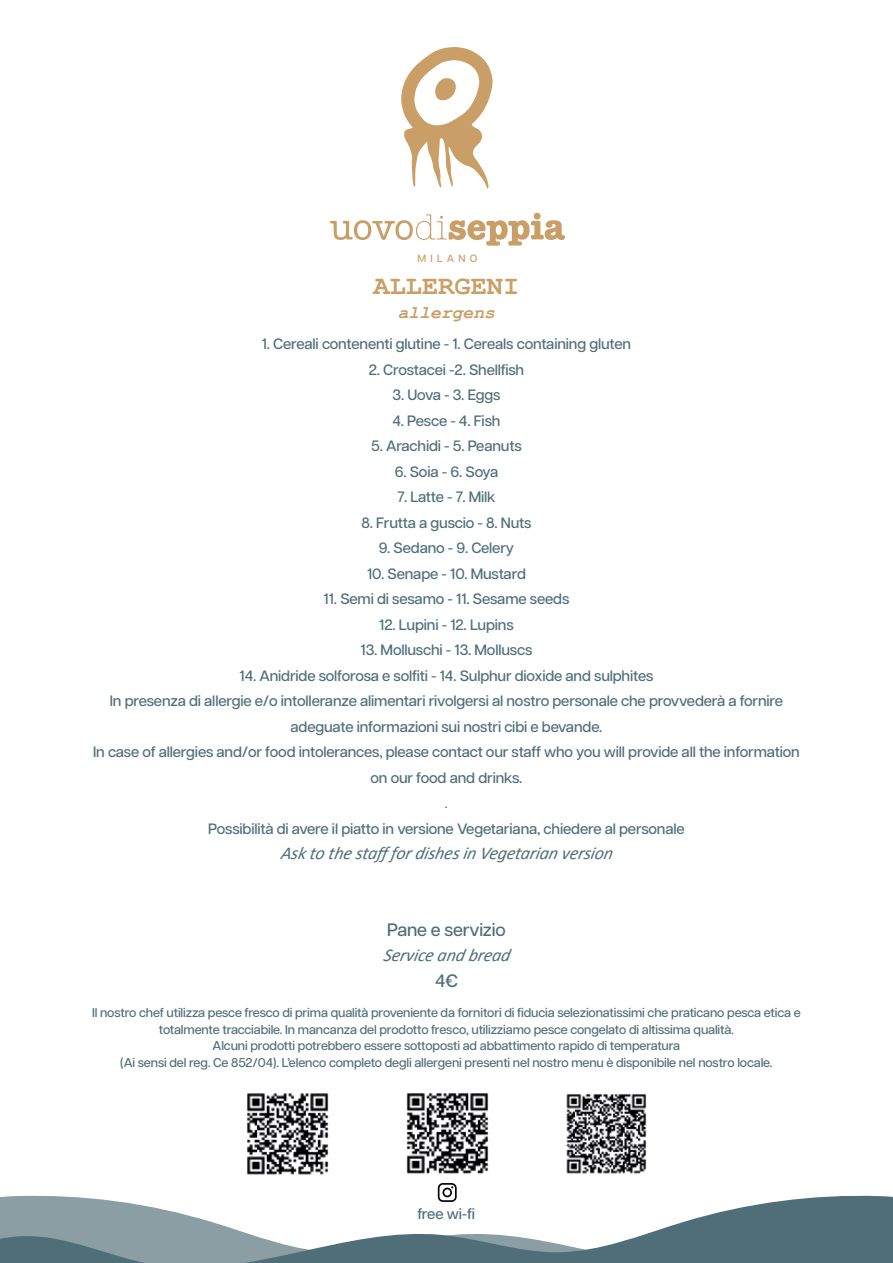
<style>
.page{position:relative;width:893px;height:1263px;background:#fff}
.page>*{position:absolute;margin:0;border:0;box-sizing:border-box;transform-origin:0 0}
.t1{font:700 27px "Courier New";color:#ca9e67}
.t2{font:italic 18px "Calibri";color:#506e78}
.t3{font:500 18px "Articulat CF";letter-spacing:-.01em;color:#506e78}
.t4{font:italic 700 18px "Courier New";color:#ca9e67}
.t5{font:500 15px/25.5px "Articulat CF";letter-spacing:-.01em;color:#506e78;text-align:center}
.t6{font:italic 15px "Articulat CF";color:#506e78}
.t7{font:500 12.75px/16.5px "Articulat CF";letter-spacing:-.01em;color:#506e78;text-align:center}
.t8{font:500 10.5px "Articulat CF";letter-spacing:.4em;color:#ca9e67}
</style>
<div class="page">
<svg style="left:0;top:1194px;width:893px;height:69px"></svg>
<svg style="left:330px;top:214px;width:235px;height:32px"></svg>
<svg style="left:401px;top:47px;width:92px;height:142px"></svg>
<img style="left:247px;top:1093px;width:82px;height:82px">
<img style="left:406px;top:1093px;width:83px;height:81px">
<img style="left:566px;top:1094px;width:81px;height:80px">
<svg style="left:438px;top:1183px;width:19px;height:19px"></svg>
<p class="t8" style="left:418px;top:251px;width:61px">MILANO</p>
<h1 class="t1" style="left:373px;top:268px;width:147px">ALLERGENI</h1>
<p class="t4" style="left:398px;top:299px;width:99px">allergens</p>
<p class="t5" style="left:262px;top:331px;width:371px">1. Cereali contenenti glutine - 1. Cereals containing gluten</p>
<p class="t5" style="left:369px;top:356px;width:157px">2. Crostacei -2. Shellfish</p>
<p class="t5" style="left:393px;top:382px;width:109px">3. Uova - 3. Eggs</p>
<p class="t5" style="left:392px;top:407px;width:109px">4. Pesce - 4. Fish</p>
<p class="t5" style="left:371px;top:433px;width:152px">5. Arachidi - 5. Peanuts</p>
<p class="t5" style="left:395px;top:458px;width:105px">6. Soia - 6. Soya</p>
<p class="t5" style="left:397px;top:484px;width:99px">7. Latte - 7. Milk</p>
<p class="t5" style="left:361px;top:509px;width:172px">8. Frutta a guscio - 8. Nuts</p>
<p class="t5" style="left:379px;top:535px;width:137px">9. Sedano - 9. Celery</p>
<p class="t5" style="left:367px;top:560px;width:160px">10. Senape - 10. Mustard</p>
<p class="t5" style="left:324px;top:586px;width:247px">11. Semi di sesamo - 11. Sesame seeds</p>
<p class="t5" style="left:379px;top:611px;width:136px">12. Lupini - 12. Lupins</p>
<p class="t5" style="left:361px;top:637px;width:173px">13. Molluschi - 13. Molluscs</p>
<p class="t5" style="left:93px;top:662px;width:708px">14. Anidride solforosa e solfiti - 14. Sulphur dioxide and sulphites<br>In presenza di allergie e/o intolleranze alimentari rivolgersi al nostro personale che provvederà a fornire adeguate informazioni sui nostri cibi e bevande.<br>In case of allergies and/or food intolerances, please contact our staff who you will provide all the information on our food and drinks.</p>
<p class="t6" style="left:445px;top:792px;width:4px">.</p>
<p class="t5" style="left:208px;top:815px;width:478px">Possibilità di avere il piatto in versione Vegetariana, chiedere al personale</p>
<p class="t2" style="left:280px;top:841px;width:338px">Askto the stafffordishesin Vegetarian version</p>
<p class="t3" style="left:387px;top:916px;width:120px">Pane e servizio</p>
<p class="t2" style="left:383px;top:943px;width:132px">Service and bread</p>
<p class="t3" style="left:435px;top:967px;width:24px">4€</p>
<p class="t7" style="left:92px;top:1004px;width:710px">Il nostro chef utilizza pesce fresco di prima qualità proveniente da fornitori di fiducia selezionatissimi che praticano pesca etica e totalmente tracciabile. In mancanza del prodotto fresco, utilizziamo pesce congelato di altissima qualità.<br>Alcuni prodotti potrebbero essere sottoposti ad abbattimento rapido di temperatura<br>(Ai sensi del reg. Ce 852/04). L’elenco completo degli allergeni presenti nel nostro menu è disponibile nel nostro locale.</p>
<p class="t5" style="left:418px;top:1200px;width:59px">free wi-fi</p>
</div>
